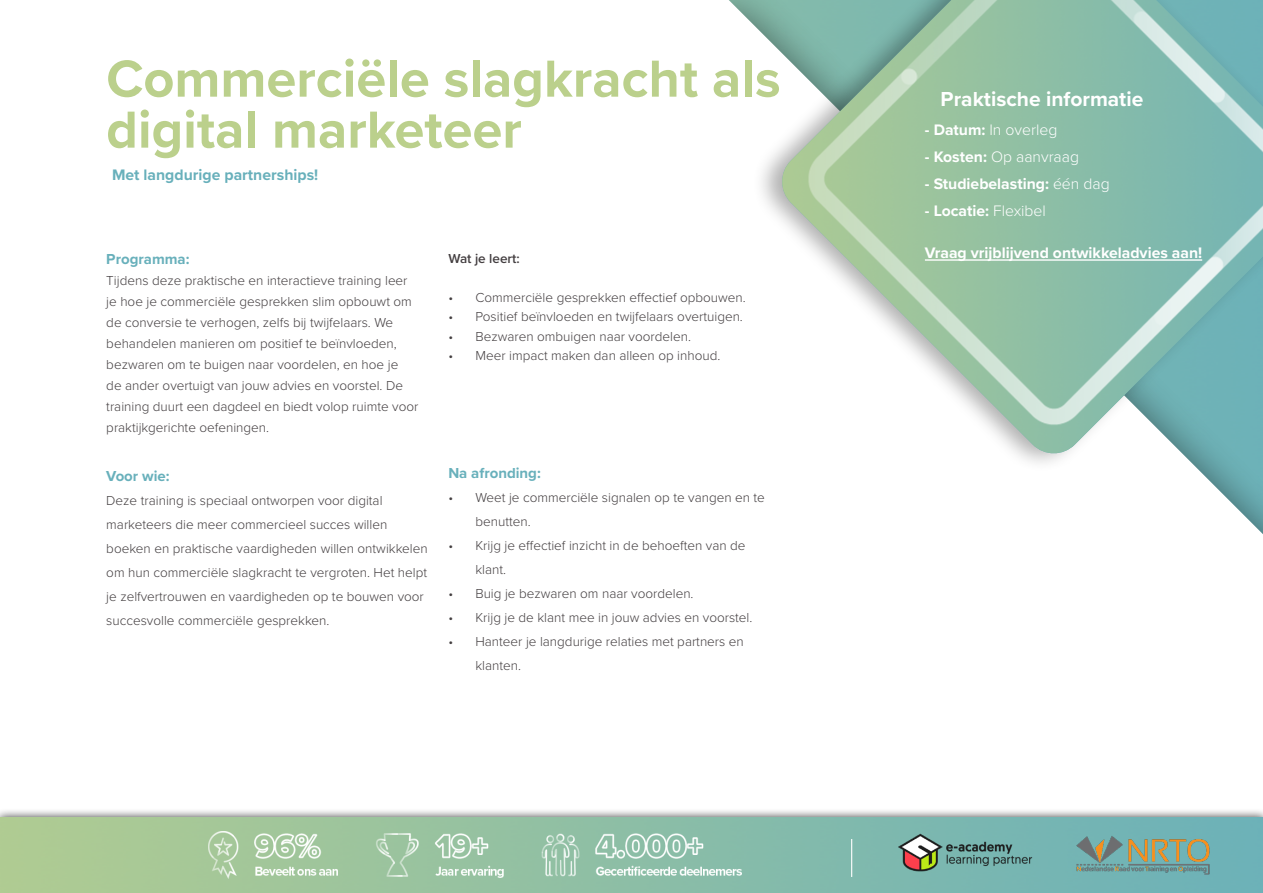
<style>
.page{position:relative;width:1263px;height:893px;background:#fff}
.page>*{position:absolute;margin:0;border:0;box-sizing:border-box;transform-origin:0 0}
.t1{font:700 54px/51px "Proxima Nova";color:#bbd08c}
.t2{font:700 21px "Proxima Nova";color:#fff}
.t3{font:700 15.75px "Proxima Nova";color:#fff}
.t4{font:300 15.75px "Proxima Nova";color:#fff}
.t5{font:700 15.75px "Proxima Nova";color:#68b0bb}
.t6{font:700 15px "Proxima Nova";color:#68b0bb}
.t7{font:300 13.5px/24px "Proxima Nova";color:#433e40}
.t8{font:600 13.5px "Proxima Nova";color:#433e40}
.s1{font-weight:700}
.s2{font-weight:300}
</style>
<div class="page">
<div style="left:0;top:808px;width:1263px;height:85px;background:#000;opacity:.75"></div>
<img style="left:0;top:817px;width:1263px;height:76px">
<img style="left:1073px;top:831px;width:142px;height:48px">
<img style="left:898px;top:819px;width:135px;height:67px">
<hr style="left:851px;top:839px;width:1px;height:38px;background:#fff">
<img style="left:208px;top:832px;width:533px;height:46px">
<div style="left:751px;top:0;width:512px;height:472px;background:#000;opacity:.31"></div>
<img style="left:779px;top:0;width:484px;height:456px">
<img style="left:807px;top:0;width:456px;height:425px">
<hr style="left:925px;top:259px;width:277px;height:2px;background:#fff">
<h1 class="t1" style="left:106px;top:52px;width:676px">Commerciële slagkracht als digital marketeer</h1>
<p class="t5" style="left:112px;top:163px;width:208px">Met langdurige partnerships!</p>
<p class="t6" style="left:106px;top:248px;width:85px">Programma:</p>
<p class="t7" style="left:106px;top:269px;width:314px;line-height:21px">Tijdens deze praktische en interactieve training leer je hoe je commerciële gesprekken slim opbouwt om de conversie te verhogen, zelfs bij twijfelaars. We behandelen manieren om positief te beïnvloeden, bezwaren om te buigen naar voordelen, en hoe je<br>de ander overtuigt van jouw advies en voorstel. De training duurt een dagdeel en biedt volop ruimte voor praktijkgerichte oefeningen.</p>
<p class="t6" style="left:106px;top:464px;width:65px">Voor wie:</p>
<p class="t7" style="left:106px;top:487px;width:323px">Deze training is speciaal ontworpen voor digital marketeers die meer commercieel succes willen boeken en praktische vaardigheden willen ontwikkelen om hun commerciële slagkracht te vergroten. Het helpt je zelfvertrouwen en vaardigheden op te bouwen voor succesvolle commerciële gesprekken.</p>
<p class="t8" style="left:448px;top:248px;width:73px">Wat je leert:</p>
<p class="t7" style="left:448px;top:285px;width:299px">• Commerciële gesprekken effectief opbouwen.</p>
<p class="t7" style="left:448px;top:304px;width:296px">• Positief beïnvloeden en twijfelaars overtuigen.</p>
<p class="t7" style="left:448px;top:324px;width:244px">• Bezwaren ombuigen naar voordelen.</p>
<p class="t7" style="left:448px;top:343px;width:274px">• Meer impact maken dan alleen op inhoud.</p>
<p class="t6" style="left:448px;top:462px;width:94px">Na afronding:</p>
<p class="t7" style="left:475px;top:485px;width:291px;text-indent:-27px">• Weet je commerciële signalen op te vangen en te benutten.</p>
<p class="t7" style="left:475px;top:533px;width:272px;text-indent:-27px">• Krijg je effectief inzicht in de behoeften van de klant.</p>
<p class="t7" style="left:448px;top:581px;width:247px">• Buig je bezwaren om naar voordelen.</p>
<p class="t7" style="left:448px;top:605px;width:306px">• Krijg je de klant mee in jouw advies en voorstel.</p>
<p class="t7" style="left:475px;top:629px;width:270px;text-indent:-27px">• Hanteer je langdurige relaties met partners en klanten.</p>
<h2 class="t2" style="left:941px;top:84px;width:204px">Praktische informatie</h2>
<p class="t4" style="left:925px;top:118px;width:134px"><span class="s1">- Datum:</span> In overleg</p>
<p class="t4" style="left:925px;top:145px;width:156px"><span class="s1">- Kosten:</span> Op aanvraag</p>
<p class="t3" style="left:925px;top:172px;width:186px">- Studiebelasting: <span class="s2">één dag</span></p>
<p class="t3" style="left:925px;top:199px;width:123px">- Locatie: <span class="s2">Flexibel</span></p>
<p class="t3" style="left:925px;top:241px;width:279px">Vraag vrijblijvend ontwikkeladvies aan!</p>
</div>
